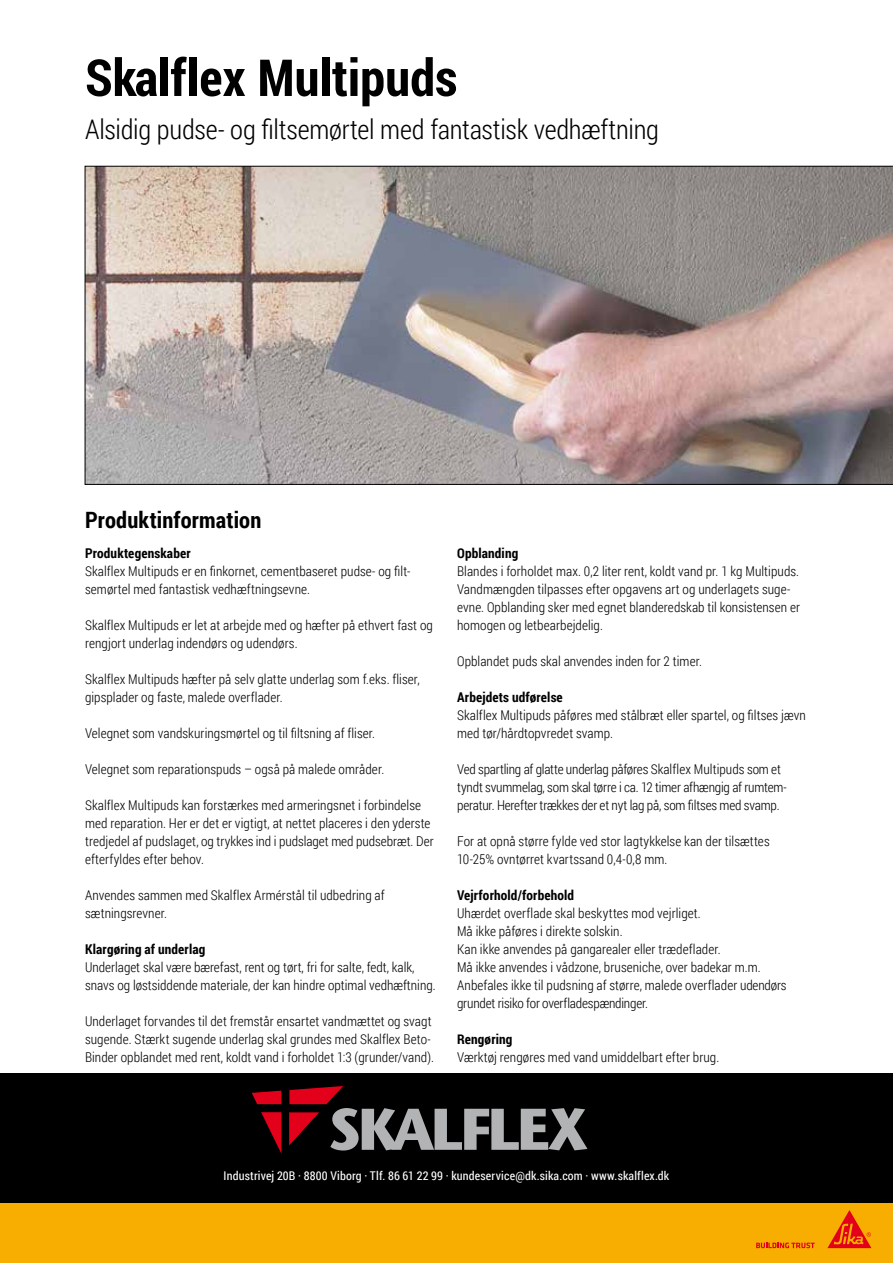
<style>
.page{position:relative;width:893px;height:1263px;background:#fff}
.page>*{position:absolute;margin:0;border:0;box-sizing:border-box;transform-origin:0 0}
.t1{font:700 51px "Roboto Condensed";color:#000}
.t2{font:300 27px "Roboto Condensed";letter-spacing:-.01em;color:#000}
.t3{font:700 22.5px "Roboto Condensed";letter-spacing:.005em;color:#000}
.t4{font:300 13.5px/18px "Roboto Condensed";letter-spacing:.005em;color:#000}
.t5{font:300 13.5px/18px "Roboto Condensed";letter-spacing:-.015em;color:#000}
.t6{font:700 13.5px "Roboto Condensed";letter-spacing:.01em;color:#000}
.t7{font:12px "Roboto Condensed";letter-spacing:.015em;color:#fff}
</style>
<div class="page">
<img style="left:85px;top:166px;width:808px;height:319px">
<div style="left:0;top:1073px;width:893px;height:135px;background:#000"></div>
<div style="left:0;top:1203px;width:893px;height:60px;background:#f8ae00"></div>
<svg style="left:252px;top:1091px;width:29px;height:13px"></svg>
<svg style="left:261px;top:1112px;width:20px;height:41px"></svg>
<svg style="left:289px;top:1086px;width:298px;height:64px"></svg>
<svg style="left:756px;top:1242px;width:59px;height:6px"></svg>
<svg style="left:827px;top:1210px;width:44px;height:38px"></svg>
<h1 class="t1" style="left:85px;top:42px;width:374px">Skalflex Multipuds</h1>
<h2 class="t2" style="left:85px;top:111px;width:575px">Alsidig pudse- og filtsemørtel med fantastisk vedhæftning</h2>
<h3 class="t3" style="left:85px;top:504px;width:178px">Produktinformation</h3>
<p class="t6" style="left:85px;top:544px;width:107px">Produktegenskaber</p>
<p class="t4" style="left:85px;top:562px;width:327px">Skalflex Multipuds er en finkornet, cementbaseret pudse- og filt&shy;semørtel med fantastisk vedhæftningsevne.</p>
<p class="t4" style="left:85px;top:616px;width:349px">Skalflex Multipuds er let at arbejde med og hæfter på ethvert fast og rengjort underlag indendørs og udendørs.</p>
<p class="t4" style="left:85px;top:670px;width:336px">Skalflex Multipuds hæfter på selv glatte underlag som f.eks. fliser, gipsplader og faste, malede overflader.</p>
<p class="t4" style="left:85px;top:724px;width:292px">Velegnet som vandskuringsmørtel og til filtsning af fliser.</p>
<p class="t4" style="left:85px;top:760px;width:301px">Velegnet som reparationspuds – også på malede områder.</p>
<p class="t4" style="left:85px;top:796px;width:350px">Skalflex Multipuds kan forstærkes med armeringsnet i forbindelse med reparation. Her er det er vigtigt, at nettet placeres i den yderste tredjedel af pudslaget, og trykkes ind i pudslaget med pudsebræt. Der efterfyldes efter behov.</p>
<p class="t4" style="left:85px;top:886px;width:301px">Anvendes sammen med Skalflex Armérstål til udbedring af sætningsrevner.</p>
<p class="t6" style="left:85px;top:940px;width:122px">Klargøring af underlag</p>
<p class="t4" style="left:85px;top:958px;width:352px">Underlaget skal være bærefast, rent og tørt, fri for salte, fedt, kalk, snavs og løstsiddende materiale, der kan hindre optimal vedhæftning.</p>
<p class="t4" style="left:85px;top:1012px;width:351px">Underlaget forvandes til det fremstår ensartet vandmættet og svagt sugende. Stærkt sugende underlag skal grundes med Skalflex Beto-<br>Binder opblandet med rent, koldt vand i forholdet 1:3 (grunder/vand).</p>
<p class="t6" style="left:457px;top:544px;width:63px">Opblanding</p>
<p class="t4" style="left:457px;top:562px;width:344px">Blandes i forholdet max. 0,2 liter rent, koldt vand pr. 1 kg Multipuds.<br>Vandmængden tilpasses efter opgavens art og underlagets suge&shy;evne. Opblanding sker med egnet blanderedskab til konsistensen er homogen og letbearbejdelig.</p>
<p class="t4" style="left:457px;top:652px;width:246px">Opblandet puds skal anvendes inden for 2 timer.</p>
<p class="t6" style="left:457px;top:688px;width:107px">Arbejdets udførelse</p>
<p class="t4" style="left:457px;top:706px;width:350px">Skalflex Multipuds påføres med stålbræt eller spartel, og filtses jævn med tør/hårdtopvredet svamp.</p>
<p class="t5" style="left:457px;top:760px;width:331px">Ved spartling af glatte underlag påføres Skalflex Multipuds som et tyndt svummelag, som skal tørre i ca. 12 timer afhængig af rumtem&shy;peratur. Herefter trækkes der et nyt lag på, som filtses med svamp.</p>
<p class="t4" style="left:457px;top:832px;width:314px">For at opnå større fylde ved stor lagtykkelse kan der tilsættes<br>10-25% ovntørret kvartssand 0,4-0,8 mm.</p>
<p class="t6" style="left:457px;top:886px;width:119px">Vejrforhold/forbehold</p>
<p class="t4" style="left:457px;top:904px;width:331px">Uhærdet overflade skal beskyttes mod vejrliget.<br>Må ikke påføres i direkte solskin.<br>Kan ikke anvendes på gangarealer eller trædeflader.<br>Må ikke anvendes i vådzone, bruseniche, over badekar m.m.<br>Anbefales ikke til pudsning af større, malede overflader udendørs grundet risiko for overfladespændinger.</p>
<p class="t6" style="left:457px;top:1030px;width:57px">Rengøring</p>
<p class="t4" style="left:457px;top:1048px;width:264px">Værktøj rengøres med vand umiddelbart efter brug.</p>
<p class="t7" style="left:224px;top:1167px;width:447px">Industrivej 20B · 8800 Viborg · Tlf. 86 61 22 99 · kundeservice@dk.sika.com · www.skalflex.dk</p>
<p class="t7" style="left:248px;top:1167px;width:397px">Industrivej 20B · 8800 Viborg · Tlf. 86 61 22 99 · mail@skalflex.dk · www.skalflex.dk</p>
</div>
